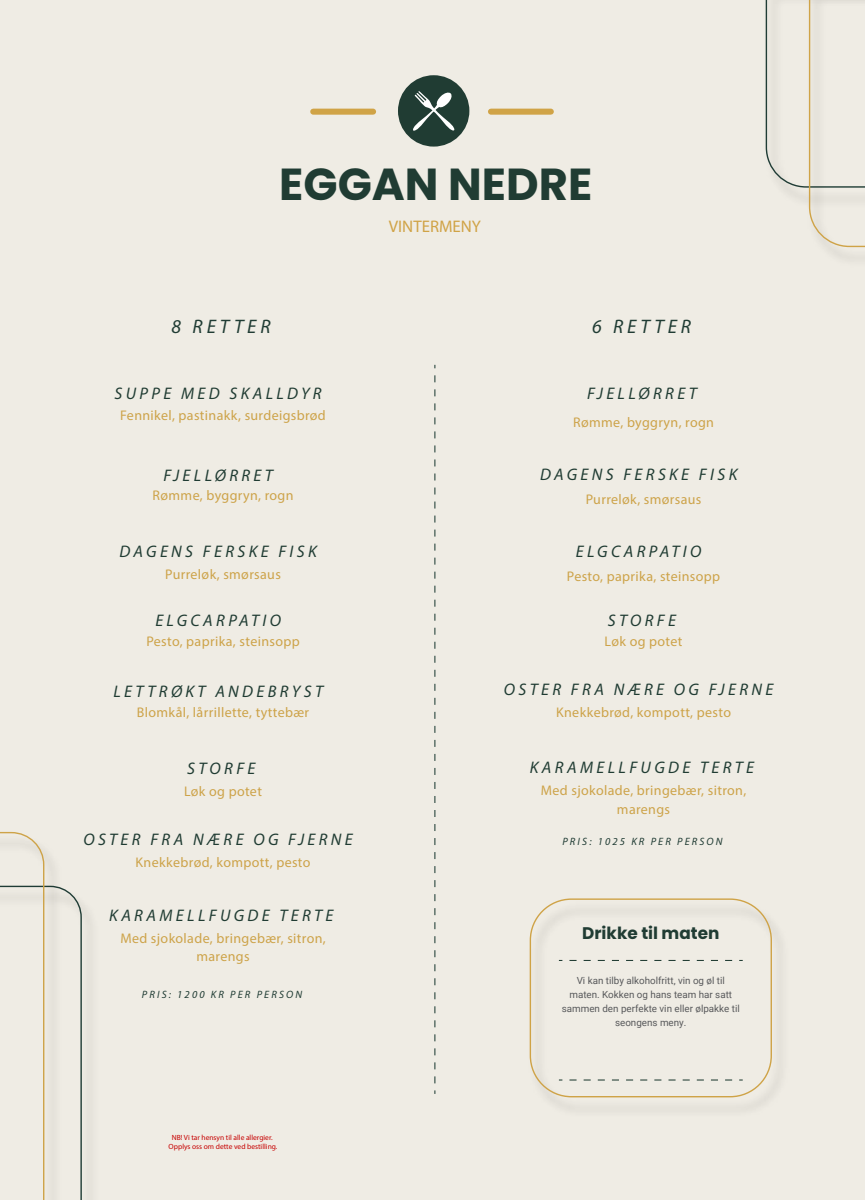
<style>
.page{position:relative;width:865px;height:1200px;background:#fff}
.page>*{position:absolute;margin:0;border:0;box-sizing:border-box;transform-origin:0 0}
.t1{font:700 44.81px "Poppins";color:#203c33}
.t2{font:italic 19.62px "Myriad Pro";letter-spacing:.2em;color:#203c34}
.t3{font:italic 16.81px "Myriad Pro";letter-spacing:.2em;color:#203c33}
.t4{font:700 16.81px "Poppins";color:#203c33}
.t5{font:16.81px "Myriad Pro";color:#d0a346}
.t6{font:14px/18.2px "Myriad Pro";letter-spacing:.025em;color:#cda349;text-align:center}
.t7{font:italic 10.62px "Myriad Pro";letter-spacing:.2em;color:#203c34}
.t8{font:9.81px/14px "Roboto";color:#58595b;text-align:center}
.t9{font:7.5px/9px "Myriad Pro";color:#c60000;text-align:center}
</style>
<div class="page">
<div style="left:0;top:0;width:864px;height:1200px;background:#efece4"></div>
<div style="left:398px;top:75px;width:71px;height:72px;background:#203c33;border-radius:50%"></div>
<svg style="left:0;top:831px;width:82px;height:369px"></svg>
<svg style="left:765px;top:0;width:99px;height:248px"></svg>
<svg style="left:413px;top:91px;width:41px;height:40px"></svg>
<div style="left:313px;top:109px;width:60px;height:6px;background:#d0a346"></div>
<div style="left:491px;top:109px;width:59px;height:6px;background:#d0a346"></div>
<svg style="left:434px;top:375px;width:1px;height:719px"></svg>
<img style="left:531px;top:898px;width:249px;height:212px">
<div style="left:529px;top:898px;width:242px;height:199px;border:1px solid #cfa347;border-radius:41px"></div>
<h1 class="t1" style="left:279px;top:158px;width:314px">EGGAN NEDRE</h1>
<p class="t5" style="left:389px;top:216px;width:93px">VINTERMENY</p>
<h2 class="t2" style="left:171px;top:315px;width:101px">8 RETTER</h2>
<h2 class="t2" style="left:592px;top:315px;width:101px">6 RETTER</h2>
<p class="t3" style="left:114px;top:383px;width:209px">SUPPE MED SKALLDYR</p>
<p class="t6" style="left:120px;top:406px;width:207px">Fennikel, pastinakk, surdeigsbrød</p>
<p class="t3" style="left:163px;top:464px;width:111px">FJELLØRRET</p>
<p class="t6" style="left:153px;top:486px;width:142px">Rømme, byggryn, rogn</p>
<p class="t3" style="left:119px;top:541px;width:199px">DAGENS FERSKE FISK</p>
<p class="t6" style="left:165px;top:565px;width:117px">Purreløk, smørsaus</p>
<p class="t3" style="left:155px;top:610px;width:127px">ELGCARPATIO</p>
<p class="t6" style="left:146px;top:632px;width:155px">Pesto, paprika, steinsopp</p>
<p class="t3" style="left:113px;top:681px;width:211px">LETTRØKT ANDEBRYST</p>
<p class="t6" style="left:137px;top:703px;width:174px">Blomkål, lårrillette, tyttebær</p>
<p class="t3" style="left:187px;top:758px;width:70px">STORFE</p>
<p class="t6" style="left:184px;top:782px;width:79px">Løk og potet</p>
<p class="t3" style="left:83px;top:829px;width:271px">OSTER FRA NÆRE OG FJERNE</p>
<p class="t6" style="left:135px;top:853px;width:176px">Knekkebrød, kompott, pesto</p>
<p class="t3" style="left:109px;top:905px;width:226px">KARAMELLFUGDE TERTE</p>
<p class="t6" style="left:120px;top:929px;width:207px">Med sjokolade, bringebær, sitron, marengs</p>
<p class="t7" style="left:142px;top:988px;width:162px">PRIS: 1200 KR PER PERSON</p>
<p class="t9" style="left:169px;top:1133px;width:110px">NB! Vi tar hensyn til alle allergier.<br>Opplys oss om dette ved bestilling.</p>
<p class="t3" style="left:587px;top:383px;width:111px">FJELLØRRET</p>
<p class="t6" style="left:573px;top:413px;width:142px">Rømme, byggryn, rogn</p>
<p class="t3" style="left:540px;top:464px;width:199px">DAGENS FERSKE FISK</p>
<p class="t6" style="left:585px;top:490px;width:117px">Purreløk, smørsaus</p>
<p class="t3" style="left:575px;top:541px;width:127px">ELGCARPATIO</p>
<p class="t6" style="left:566px;top:567px;width:155px">Pesto, paprika, steinsopp</p>
<p class="t3" style="left:607px;top:609px;width:70px">STORFE</p>
<p class="t6" style="left:604px;top:632px;width:79px">Løk og potet</p>
<p class="t3" style="left:504px;top:679px;width:271px">OSTER FRA NÆRE OG FJERNE</p>
<p class="t6" style="left:556px;top:703px;width:176px">Knekkebrød, kompott, pesto</p>
<p class="t3" style="left:529px;top:757px;width:226px">KARAMELLFUGDE TERTE</p>
<p class="t6" style="left:540px;top:781px;width:207px">Med sjokolade, bringebær, sitron, marengs</p>
<p class="t7" style="left:562px;top:835px;width:162px">PRIS: 1025 KR PER PERSON</p>
<p class="t4" style="left:582px;top:924px;width:139px">Drikke til maten</p>
<p class="t8" style="left:561px;top:974px;width:179px">Vi kan tilby alkoholfritt, vin og øl til maten. Kokken og hans team har satt sammen den perfekte vin eller ølpakke til seongens meny.</p>
</div>
